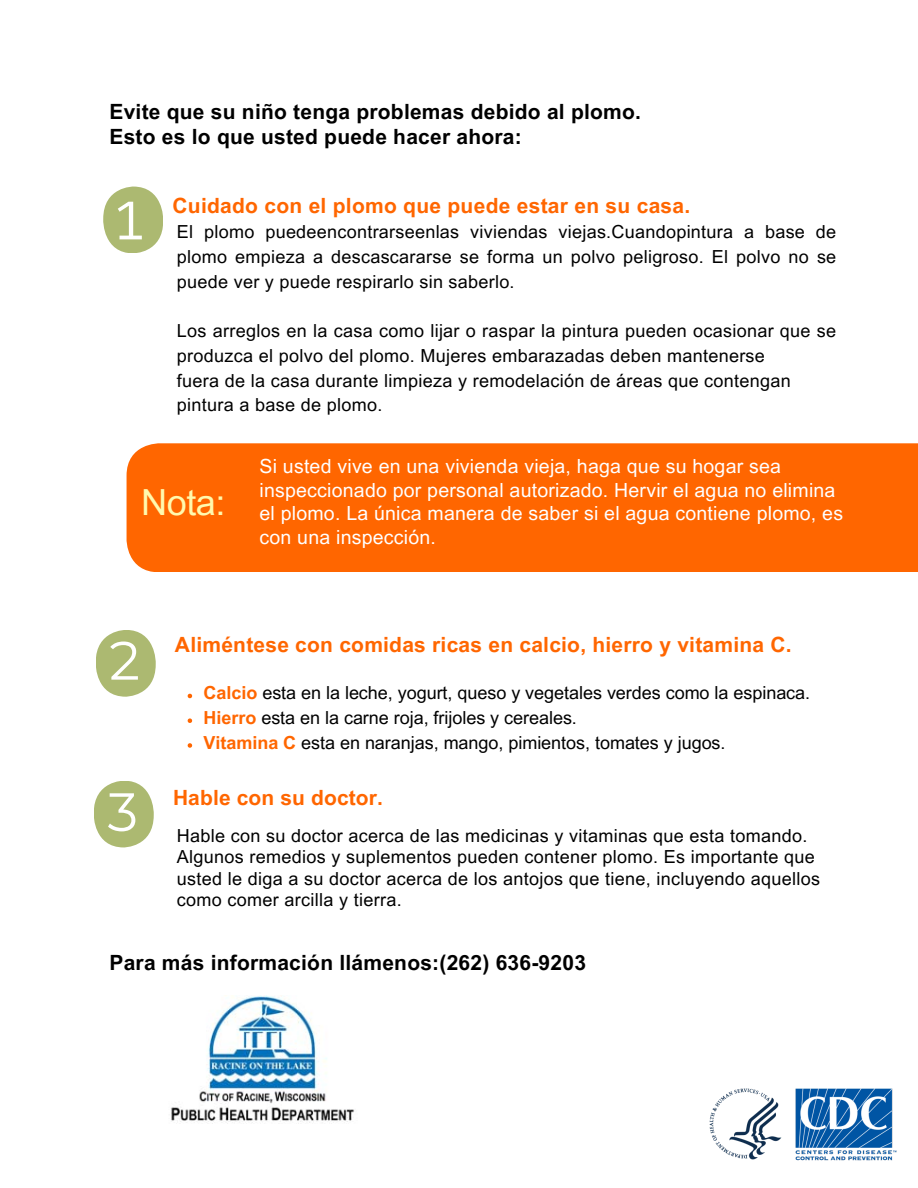
<style>
.page{position:relative;width:918px;height:1188px;background:#fff}
.page>*{position:absolute;margin:0;border:0;box-sizing:border-box;transform-origin:0 0}
.t1{font:54px "Montserrat";color:#fff}
.t2{font:54px "IBM Plex Sans Cond";color:#fff}
.t3{font:36px "Arial MT Pro";color:#fff9ae}
.t4{font:700 21px/24.8px "Arial MT Pro";letter-spacing:.01em;color:#000}
.t5{font:700 21px "Arial MT Pro";letter-spacing:.01em;color:#f60}
.t6{font:19.5px/23.7px "Arial MT Pro";letter-spacing:.01em;color:#fff}
.t7{font:18px/24.8px "Arial MT Pro";letter-spacing:.02em;color:#000}
.t8{font:18px "Arial MT Pro";color:#000}
.s1{font-weight:700;color:#f60}
</style>
<div class="page">
<svg style="left:94px;top:781px;width:60px;height:66px"></svg>
<svg style="left:96px;top:630px;width:60px;height:67px"></svg>
<svg style="left:103px;top:187px;width:60px;height:66px"></svg>
<img style="left:709px;top:1088px;width:188px;height:73px">
<div style="left:127px;top:443px;width:791px;height:129px;background:#f60"></div>
<img style="left:171px;top:995px;width:184px;height:128px">
<svg style="left:188px;top:694px;width:4px;height:4px"></svg>
<svg style="left:188px;top:718px;width:4px;height:5px"></svg>
<svg style="left:188px;top:743px;width:4px;height:5px"></svg>
<h2 class="t4" style="left:109px;top:102px;width:533px">Evite que su niño tenga problemas debido al plomo.<br>Esto es lo que usted puede hacer ahora:</h2>
<h3 class="t2" style="left:115px;top:184px;width:31px">1</h3>
<p class="t5" style="left:172px;top:197px;width:519px">Cuidado con el plomo que puede estar en su casa.</p>
<p class="t7" style="left:177px;top:222px;width:661px;text-align:justify">El plomo puedeencontrarseenlas viviendas viejas.Cuandopintura a base de plomo empieza a descascararse se forma un polvo peligroso. El polvo no se puede ver y puede respirarlo sin saberlo.</p>
<h2 class="t7" style="left:177px;top:321px;width:661px">Los arreglos en la casa como lijar o raspar la pintura pueden ocasionar que se produzca el polvo del plomo. Mujeres embarazadas deben mantenerse</h2>
<p class="t7" style="left:177px;top:370px;width:615px">fuera de la casa durante limpieza y remodelación de áreas que contengan</p>
<p class="t7" style="left:177px;top:395px;width:207px">pintura a base de plomo.</p>
<h2 class="t3" style="left:141px;top:489px;width:86px">Nota:</h2>
<p class="t6" style="left:260px;top:457px;width:585px">Si usted vive en una vivienda vieja, haga que su hogar sea inspeccionado por personal autorizado. Hervir el agua no elimina el plomo. La única manera de saber si el agua contiene plomo, es con una inspección.</p>
<p class="t1" style="left:109px;top:627px;width:32px">2</p>
<p class="t1" style="left:108px;top:779px;width:32px">3</p>
<p class="t5" style="left:175px;top:636px;width:618px">Aliméntese con comidas ricas en calcio, hierro y vitamina C.</p>
<p class="t8" style="left:204px;top:686px;width:608px"><span class="s1">Calcio</span> esta en la leche, yogurt, queso y vegetales verdes como la espinaca.</p>
<p class="t8" style="left:204px;top:711px;width:375px"><span class="s1">Hierro</span> esta en la carne roja, frijoles y cereales.</p>
<p class="t8" style="left:204px;top:736px;width:524px"><span class="s1">Vitamina C</span> esta en naranjas, mango, pimientos, tomates y jugos.</p>
<p class="t5" style="left:173px;top:790px;width:211px">Hable con su doctor.</p>
<h2 class="t7" style="left:177px;top:827px;width:645px;line-height:21.3px">Hable con su doctor acerca de las medicinas y vitaminas que esta tomando.<br>Algunos remedios y suplementos pueden contener plomo. Es importante que usted le diga a su doctor acerca de los antojos que tiene, incluyendo aquellos como comer arcilla y tierra.</h2>
<p class="t4" style="left:109px;top:953px;width:478px">Para más información llámenos:(262) 636-9203</p>
</div>
